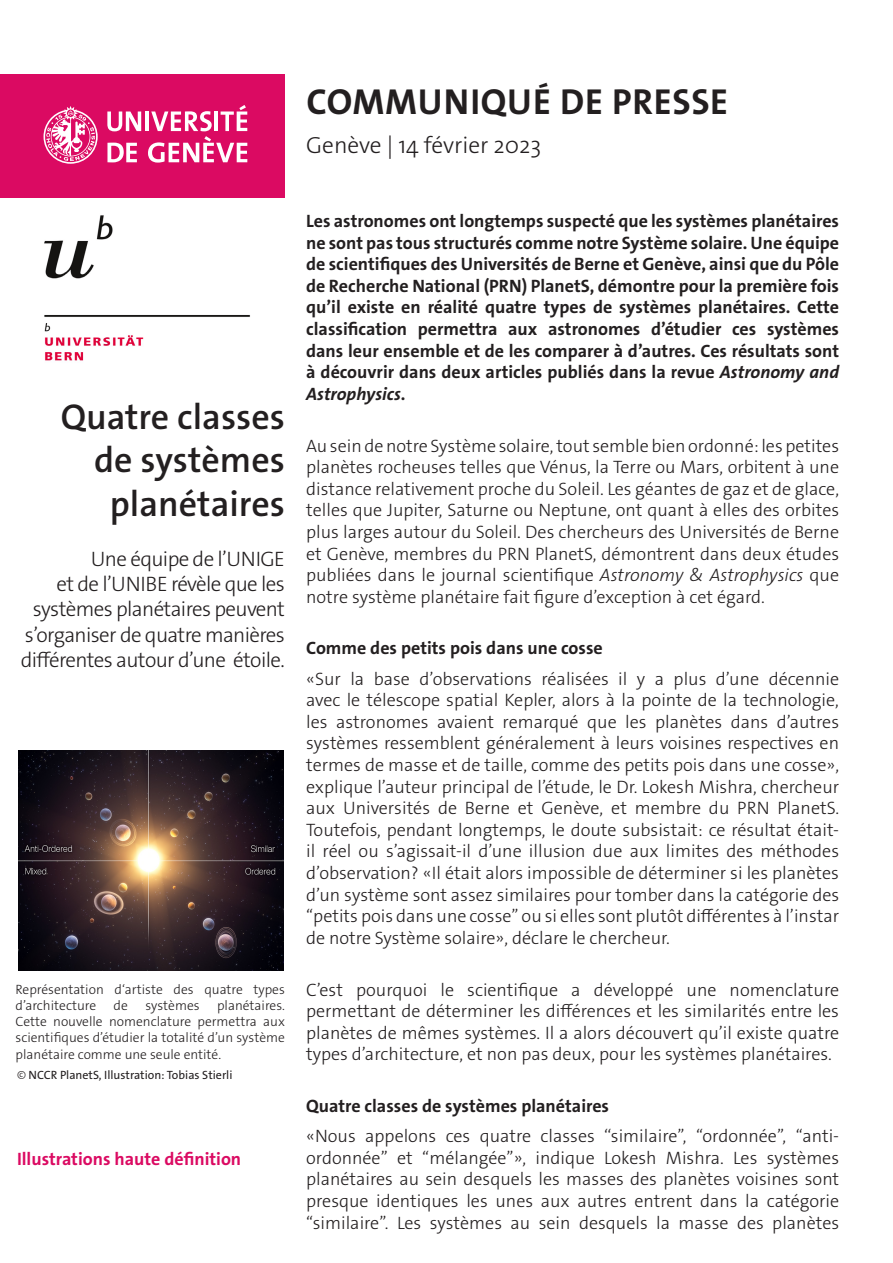
<style>
.page{position:relative;width:893px;height:1263px;background:#fff}
.page>*{position:absolute;margin:0;border:0;box-sizing:border-box;transform-origin:0 0}
._4__texte_courant{font:700 36.3px "The Sans Os F";letter-spacing:.02em;color:#231f20}
._1__grand_titre{font:600 36px/43.2px "The Sans Os F";color:#231f20;text-align:right}
._4__texte_courant-2{font:300 23.4px "The Sans Os F";color:#231f20}
._1__grand_titre-2{font:300 21px/25.2px "The Sans Os F";letter-spacing:-.03em;color:#231f20;text-align:right}
._4__texte_courant-3{font:300 18px/21.6px "The Sans Os F";color:#231f20;text-align:justify}
._4__texte_courant-4{font:700 18px/21.6px "The Sans Os F";color:#231f20;text-align:justify}
.t1{font:700 18px "The Sans Os F";color:#db0a62}
.t2{font:300 13.5px/16.2px "The Sans Os F";color:#231f20}
.t3{font:12px "The Sans Os F";color:#231f20}
.s1{font-weight:300}
.s2{font-style:italic}
</style>
<div class="page">
<div style="left:0;top:74px;width:285px;height:124px;background:#db0a62"></div>
<svg style="left:44px;top:106px;width:54px;height:58px"></svg>
<svg style="left:107px;top:111px;width:34px;height:20px"></svg>
<hr style="left:145px;top:111px;width:4px;height:20px;background:#fff">
<svg style="left:107px;top:143px;width:30px;height:19px"></svg>
<svg style="left:148px;top:105px;width:99px;height:58px"></svg>
<img style="left:18px;top:750px;width:266px;height:221px">
<img style="left:44px;top:215px;width:206px;height:146px">
<p class="_4__texte_courant" style="left:306px;top:78px;width:423px">COMMUNIQUÉ DE PRESSE</p>
<p class="_4__texte_courant-2" style="left:306px;top:130px;width:237px">Genève | 14 février 2023</p>
<p class="_1__grand_titre" style="left:61px;top:396px;width:226px">Quatre classes de systèmes planétaires</p>
<p class="_1__grand_titre-2" style="left:21px;top:546px;width:266px">Une équipe de l’UNIGE<br>et de l’UNIBE révèle que les systèmes planétaires peuvent s’organiser de quatre manières différentes autour d’une étoile.</p>
<p class="t2" style="left:16px;top:981px;width:271px">Représentation d‘artiste des quatre types d’architecture</p>
<p class="t2" style="left:16px;top:997px;width:271px;text-align:justify;text-indent:201px">planétaires.<br>Cette nouvelle nomenclature permettra aux scientifiques d’étudier la totalité d’un système planétaire comme une seule entité.</p>
<p class="t3" style="left:17px;top:1067px;width:217px"><span class="s1">©</span> NCCR PlanetS, Illustration: Tobias Stierli</p>
<p class="t2" style="left:114px;top:997px;width:16px">de</p>
<p class="t2" style="left:145px;top:997px;width:56px">systèmes</p>
<p class="t1" style="left:17px;top:1147px;width:226px">Illustrations haute définition</p>
<p class="_4__texte_courant-4" style="left:306px;top:210px;width:534px">Les astronomes ont longtemps suspecté que les systèmes planétaires ne sont pas tous structurés comme notre Système solaire. Une équipe de scientifiques des Universités de Berne et Genève, ainsi que du Pôle de Recherche National (PRN) PlanetS, démontre pour la première fois qu’il existe en réalité quatre types de systèmes planétaires. Cette classification permettra aux astronomes d’étudier ces systèmes dans leur ensemble et de les comparer à d’autres. Ces résultats sont à découvrir dans deux articles publiés dans la revue <span class="s2">Astronomy and Astrophysics</span>.</p>
<p class="_4__texte_courant-3" style="left:306px;top:435px;width:534px">Au sein de notre Système solaire, tout semble bien ordonné: les petites planètes rocheuses telles que Vénus, la Terre ou Mars, orbitent à une distance relativement proche du Soleil. Les géantes de gaz et de glace, telles que Jupiter, Saturne ou Neptune, ont quant à elles des orbites plus larges autour du Soleil. Des chercheurs des Universités de Berne et Genève, membres du PRN PlanetS, démontrent dans deux études publiées dans le journal scientifique <span class="s2">Astronomy &amp; Astrophysics</span> que notre système planétaire fait figure d’exception à cet égard.</p>
<p class="_4__texte_courant-4" style="left:306px;top:638px;width:298px">Comme des petits pois dans une cosse</p>
<p class="_4__texte_courant-3" style="left:306px;top:668px;width:534px">«Sur la base d’observations réalisées il y a plus d’une décennie avec le télescope spatial Kepler, alors à la pointe de la technologie, les astronomes avaient remarqué que les planètes dans d’autres systèmes ressemblent généralement à leurs voisines respectives en termes de masse et de taille, comme des petits pois dans une cosse», explique l’auteur principal de l’étude, le Dr. Lokesh Mishra, chercheur aux Universités de Berne et Genève, et membre du PRN PlanetS.<br>Toutefois, pendant longtemps, le doute subsistait: ce résultat était&shy;il réel ou s’agissait-il d’une illusion due aux limites des méthodes d’observation? «Il était alors impossible de déterminer si les planètes d’un système sont assez similaires pour tomber dans la catégorie des ‘‘petits pois dans une cosse’’ ou si elles sont plutôt différentes à l’instar de notre Système solaire», déclare le chercheur.</p>
<p class="_4__texte_courant-3" style="left:306px;top:979px;width:534px">C’est pourquoi le scientifique a développé une nomenclature permettant de déterminer les différences et les similarités entre les planètes de mêmes systèmes. Il a alors découvert qu’il existe quatre types d’architecture, et non pas deux, pour les systèmes planétaires.</p>
<p class="_4__texte_courant-4" style="left:306px;top:1095px;width:304px">Quatre classes de systèmes planétaires</p>
<p class="_4__texte_courant-3" style="left:306px;top:1125px;width:534px">«Nous appelons ces quatre classes ‘‘similaire’’, ‘‘ordonnée’’, ‘‘anti&shy;ordonnée’’ et ‘‘mélangée’’», indique Lokesh Mishra. Les systèmes planétaires au sein desquels les masses des planètes voisines sont presque identiques les unes aux autres entrent dans la catégorie ‘‘similaire’’. Les systèmes au sein desquels la masse des planètes</p>
</div>
